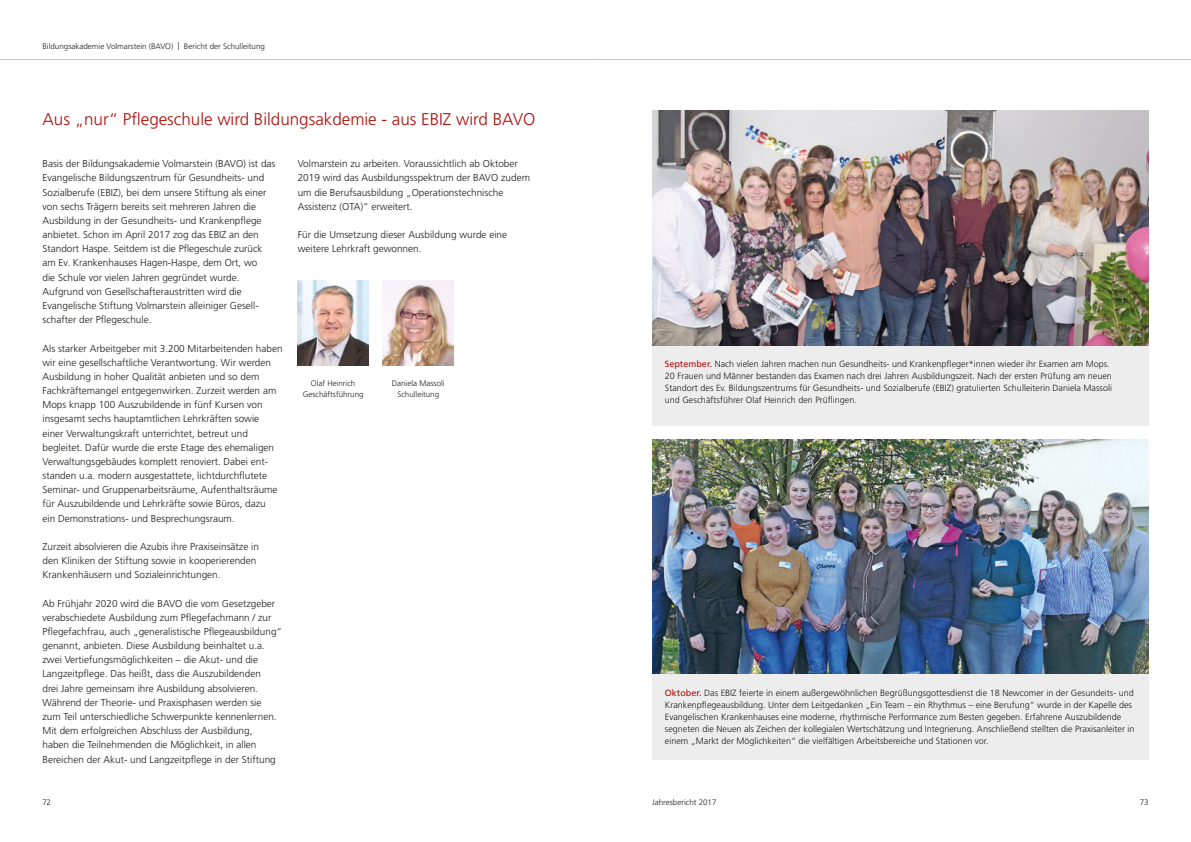
<style>
.page{position:relative;width:1191px;height:842px;background:#fff}
.page>*{position:absolute;margin:0;border:0;box-sizing:border-box;transform-origin:0 0}
.t1{font:300 17px "Frutiger LT Std";color:#ae0f0a}
.t2{font:300 10px/14.2px "Frutiger LT Std";color:#1d1d1b}
.t3{font:300 9px/12px "Frutiger LT Std";color:#1d1d1b}
.t4{font:300 8px/11px "Frutiger LT Std";color:#1d1d1b;text-align:center}
.s1{font-weight:400;color:#ae0f0a}
</style>
<div class="page">
<hr style="left:0;top:59px;width:595px;height:1px;background:#c7c7c6">
<hr style="left:595px;top:59px;width:596px;height:1px;background:#c7c7c6">
<img style="left:298px;top:281px;width:71px;height:85px">
<img style="left:383px;top:281px;width:71px;height:85px">
<img style="left:652px;top:111px;width:496px;height:235px">
<div style="left:652px;top:346px;width:496px;height:79px;background:#ededed"></div>
<img style="left:652px;top:439px;width:496px;height:236px">
<div style="left:652px;top:675px;width:496px;height:85px;background:#ededed"></div>
<p class="t4" style="left:43px;top:40px;width:224px">Bildungsakademie Volmarstein (BAVO) | Bericht der Schulleitung</p>
<h1 class="t1" style="left:43px;top:109px;width:494px">Aus „nur“ Pflegeschule wird Bildungsakdemie - aus EBIZ wird BAVO</h1>
<p class="t2" style="left:298px;top:157px;width:234px">Volmarstein zu arbeiten. Voraussichtlich ab Oktober 2019 wird das Ausbildungsspektrum der BAVO zudem um die Berufsausbildung „Operationstechnische Assistenz (OTA)“ erweitert.</p>
<p class="t2" style="left:298px;top:228px;width:211px">Für die Umsetzung dieser Ausbildung wurde eine weitere Lehrkraft gewonnen.</p>
<p class="t2" style="left:43px;top:157px;width:234px">Basis der Bildungsakademie Volmarstein (BAVO) ist das Evangelische Bildungszentrum für Gesundheits- und Sozialberufe (EBIZ), bei dem unsere Stiftung als einer von sechs Trägern bereits seit mehreren Jahren die Ausbildung in der Gesundheits- und Krankenpflege anbietet. Schon im April 2017 zog das EBIZ an den Standort Haspe. Seitdem ist die Pflegeschule zurück am Ev. Krankenhauses Hagen-Haspe, dem Ort, wo<br>die Schule vor vielen Jahren gegründet wurde.<br>Aufgrund von Gesellschafteraustritten wird die Evangelische Stiftung Volmarstein alleiniger Gesell&shy;schafter der Pflegeschule.</p>
<p class="t2" style="left:43px;top:341px;width:242px">Als starker Arbeitgeber mit 3.200 Mitarbeitenden haben wir eine gesellschaftliche Verantwortung. Wir werden Ausbildung in hoher Qualität anbieten und so dem Fachkräftemangel entgegenwirken. Zurzeit werden am Mops knapp 100 Auszubildende in fünf Kursen von insgesamt sechs hauptamtlichen Lehrkräften sowie einer Verwaltungskraft unterrichtet, betreut und begleitet. Dafür wurde die erste Etage des ehemaligen Verwaltungsgebäudes komplett renoviert. Dabei ent&shy;standen u.a. modern ausgestattete, lichtdurchflutete Seminar- und Gruppenarbeitsräume, Aufenthaltsräume für Auszubildende und Lehrkräfte sowie Büros, dazu<br>ein Demonstrations- und Besprechungsraum.</p>
<p class="t2" style="left:43px;top:539px;width:218px">Zurzeit absolvieren die Azubis ihre Praxiseinsätze in den Kliniken der Stiftung sowie in kooperierenden<br>Krankenhäusern und Sozialeinrichtungen.</p>
<p class="t2" style="left:43px;top:596px;width:241px">Ab Frühjahr 2020 wird die BAVO die vom Gesetzgeber verabschiedete Ausbildung zum Pflegefachmann / zur Pflegefachfrau, auch „generalistische Pflegeausbildung“ genannt, anbieten. Diese Ausbildung beinhaltet u.a. zwei Vertiefungsmöglichkeiten – die Akut- und die Langzeitpflege. Das heißt, dass die Auszubildenden<br>drei Jahre gemeinsam ihre Ausbildung absolvieren.<br>Während der Theorie- und Praxisphasen werden sie zum Teil unterschiedliche Schwerpunkte kennenlernen.<br>Mit dem erfolgreichen Abschluss der Ausbildung,<br>haben die Teilnehmenden die Möglichkeit, in allen Bereichen der Akut- und Langzeitpflege in der Stiftung</p>
<p class="t4" style="left:303px;top:378px;width:62px">Olaf Heinrich<br>Geschäftsführung</p>
<p class="t4" style="left:392px;top:378px;width:54px">Daniela Massoli<br>Schulleitung</p>
<p class="t3" style="left:665px;top:358px;width:448px"><span class="s1">September.</span> Nach vielen Jahren machen nun Gesundheits- und Krankenpfleger*innen wieder ihr Examen am Mops.<br>20 Frauen und Männer bestanden das Examen nach drei Jahren Ausbildungszeit. Nach der ersten Prüfung am neuen Standort des Ev. Bildungszentrums für Gesundheits- und Sozialberufe (EBIZ) gratulierten Schulleiterin Daniela Massoli und Geschäftsführer Olaf Heinrich den Prüflingen.</p>
<p class="t3" style="left:665px;top:687px;width:471px"><span class="s1">Oktober.</span> Das EBIZ feierte in einem außergewöhnlichen Begrüßungsgottesdienst die 18 Newcomer in der Gesundeits- und Krankenpflegeausbildung. Unter dem Leitgedanken „Ein Team – ein Rhythmus – eine Berufung“ wurde in der Kapelle des Evangelischen Krankenhauses eine moderne, rhythmische Performance zum Besten gegeben. Erfahrene Auszubildende segneten die Neuen als Zeichen der kollegialen Wertschätzung und Integrierung. Anschließend stellten die Praxisanleiter in einem „Markt der Möglichkeiten“ die vielfältigen Arbeitsbereiche und Stationen vor.</p>
<p class="t4" style="left:43px;top:797px;width:10px">72</p>
<p class="t4" style="left:652px;top:797px;width:66px">Jahresbericht 2017</p>
<p class="t4" style="left:1140px;top:797px;width:10px">73</p>
</div>
